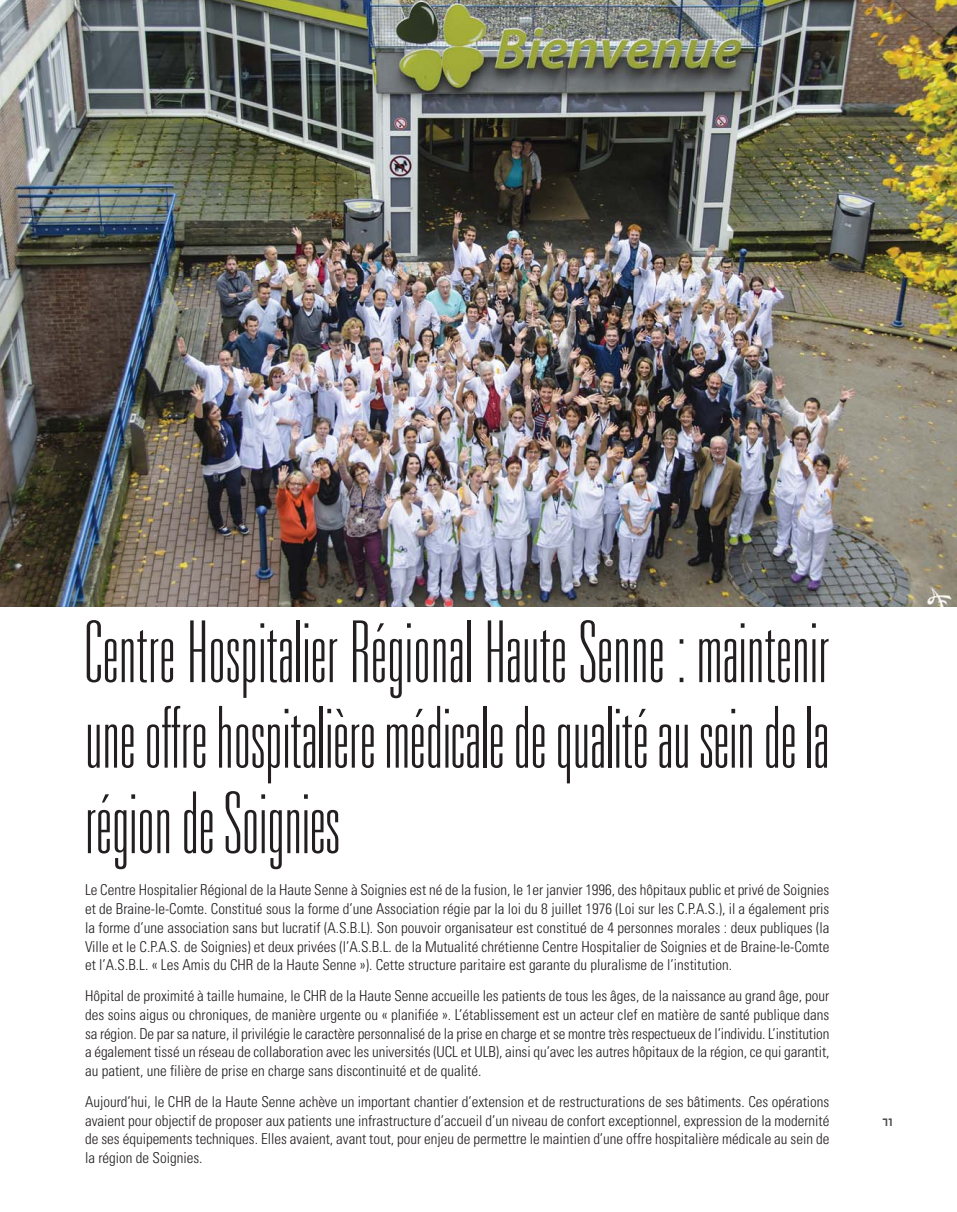
<style>
.page{position:relative;width:957px;height:1212px;background:#fff}
.page>*{position:absolute;margin:0;border:0;box-sizing:border-box;transform-origin:0 0}
.t1{font:100 ultra-condensed 85.5px/85.5px "Univers";color:#231f20;text-align:justify}
.t2{font:300 condensed 15px/18.8px "Univers";color:#231f20;text-align:justify}
.t3{font:12px "Hooge 0555";color:#4c4c4e}
</style>
<div class="page">
<img style="left:0;top:0;width:957px;height:607px">
<h1 class="t1" style="left:85px;top:619px;width:746px">Centre Hospitalier Régional Haute Senne : maintenir une offre hospitalière médicale de qualité au sein de la région de Soignies</h1>
<p class="t2" style="left:85px;top:882px;width:746px">Le Centre Hospitalier Régional de la Haute Senne à Soignies est né de la fusion, le 1er janvier 1996, des hôpitaux public et privé de Soignies et de Braine-le-Comte. Constitué sous la forme d’une Association régie par la loi du 8 juillet 1976 (Loi sur les C.P.A.S.), il a également pris la forme d’une association sans but lucratif (A.S.B.L). Son pouvoir organisateur est constitué de 4 personnes morales : deux publiques (la Ville et le C.P.A.S. de Soignies) et deux privées (l’A.S.B.L. de la Mutualité chrétienne Centre Hospitalier de Soignies et de Braine-le-Comte et l’A.S.B.L. « Les Amis du CHR de la Haute Senne »). Cette structure paritaire est garante du pluralisme de l’institution.</p>
<p class="t2" style="left:85px;top:988px;width:746px">Hôpital de proximité à taille humaine, le CHR de la Haute Senne accueille les patients de tous les âges, de la naissance au grand âge, pour des soins aigus ou chroniques, de manière urgente ou « planifiée ». L’établissement est un acteur clef en matière de santé publique dans sa région. De par sa nature, il privilégie le caractère personnalisé de la prise en charge et se montre très respectueux de l’individu. L’institution a également tissé un réseau de collaboration avec les universités (UCL et ULB), ainsi qu’avec les autres hôpitaux de la région, ce qui garantit, au patient, une filière de prise en charge sans discontinuité et de qualité.</p>
<p class="t2" style="left:85px;top:1094px;width:746px">Aujourd’hui, le CHR de la Haute Senne achève un important chantier d’extension et de restructurations de ses bâtiments. Ces opérations avaient pour objectif de proposer aux patients une infrastructure d’accueil d’un niveau de confort exceptionnel, expression de la modernité de ses équipements techniques. Elles avaient, avant tout, pour enjeu de permettre le maintien d’une offre hospitalière médicale au sein de la région de Soignies.</p>
<p class="t3" style="left:882px;top:1115px;width:12px">71</p>
</div>
